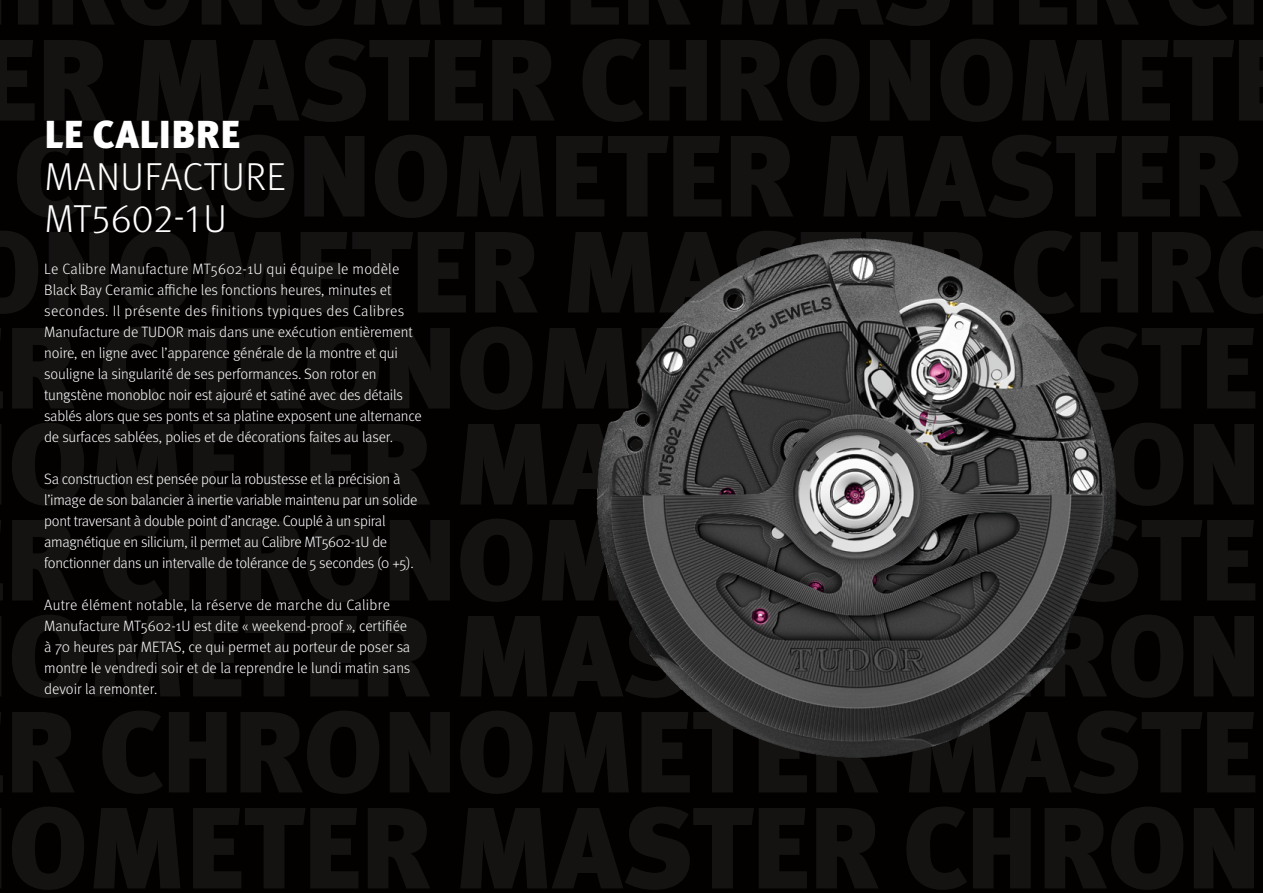
<style>
.page{position:relative;width:1263px;height:893px;background:#030000}
.page>*{position:absolute;margin:0;border:0;box-sizing:border-box;transform-origin:0 0}
.t1{font:300 39px/42px "Meta Pro";letter-spacing:.01em;color:#fff}
.t2{font:900 39px "Meta Pro";letter-spacing:.01em;color:#fff}
.t3{font:300 15px/21px "Meta Pro";letter-spacing:-.01em;color:#fff}
</style>
<div class="page">
<img style="left:597px;top:238px;width:519px;height:520px">
<h1 class="t2" style="left:44px;top:103px;width:197px">LE CALIBRE</h1>
<h1 class="t1" style="left:44px;top:153px;width:243px">MANUFACTURE<br>MT5602-1U</h1>
<p class="t3" style="left:44px;top:257px;width:379px">Le Calibre Manufacture MT5602-1U qui équipe le modèle Black Bay Ceramic affiche les fonctions heures, minutes et secondes. Il présente des finitions typiques des Calibres Manufacture de TUDOR mais dans une exécution entièrement noire, en ligne avec l’apparence générale de la montre et qui souligne la singularité de ses performances. Son rotor en tungstène monobloc noir est ajouré et satiné avec des détails sablés alors que ses ponts et sa platine exposent une alternance de surfaces sablées, polies et de décorations faites au laser.</p>
<p class="t3" style="left:44px;top:467px;width:375px">Sa construction est pensée pour la robustesse et la précision à l’image de son balancier à inertie variable maintenu par un solide pont traversant à double point d’ancrage. Couplé à un spiral amagnétique en silicium, il permet au Calibre MT5602-1U de fonctionner dans un intervalle de tolérance de 5 secondes (0 +5).</p>
<p class="t3" style="left:44px;top:593px;width:368px">Autre élément notable, la réserve de marche du Calibre Manufacture MT5602-1U est dite « weekend-proof », certifiée à 70 heures par METAS, ce qui permet au porteur de poser sa montre le vendredi soir et de la reprendre le lundi matin sans devoir la remonter.</p>
</div>
